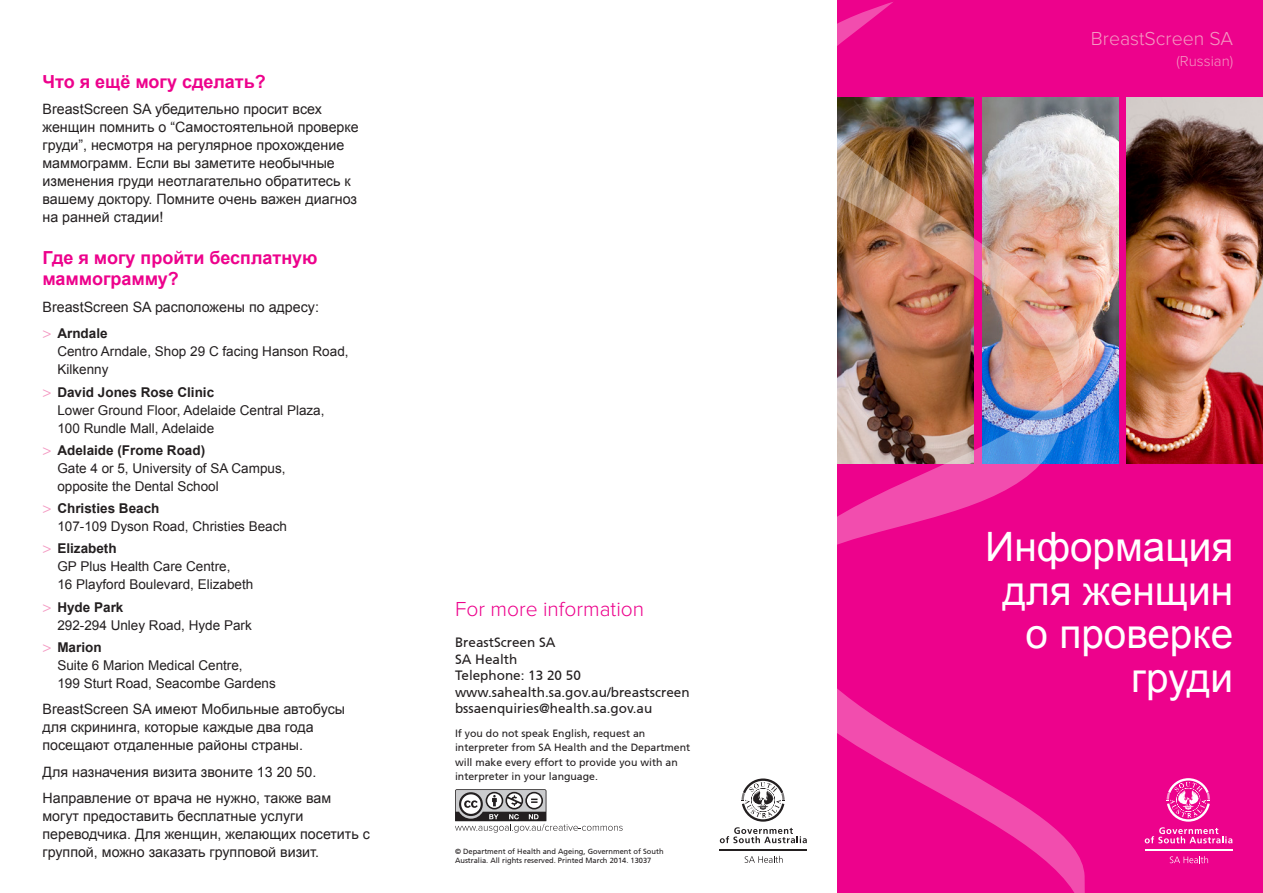
<style>
.page{position:relative;width:1263px;height:893px;background:#fff}
.page>*{position:absolute;margin:0;border:0;box-sizing:border-box;transform-origin:0 0}
.Functional_Title{font:40.5px/43.5px "Arial";color:#fff;text-align:right}
.t1{font:300 21px "Proxima Nova";color:#ed028c}
.Front_Page_Subhead{font:300 19.5px "Proxima Nova";color:#f499c2}
.Subhead_1_before_bod{font:700 18px/21px "Arial";color:#ed028c}
.Front_Page_Subhead-2{font:300 15px "Proxima Nova";color:#f499c2}
.Body_Copy{font:14.25px/18px "Arial";color:#231f20}
.t2{font:13.5px/18px "Arial";color:#231f20}
.Contact_Details{font:13.5px/16.5px "Frutiger CE";color:#231f20}
.TTY_Mandatory_Statem{font:10.5px/14.2px "Frutiger CE";color:#231f20}
.t3{font:7.5px/9px "Frutiger CE";color:#231f20}
.s1{font-family:"Frutiger CE";font-weight:300;font-size:15px;color:#f499c2}
.s2{font-weight:700}
</style>
<div class="page">
<svg style="left:745px;top:856px;width:38px;height:7px"></svg>
<hr style="left:720px;top:849px;width:87px;height:2px;background:#231f20">
<svg style="left:720px;top:778px;width:87px;height:65px"></svg>
<div style="left:838px;top:0;width:425px;height:893px;background:#ed028c"></div>
<svg style="left:455px;top:789px;width:168px;height:44px"></svg>
<svg style="left:1170px;top:856px;width:38px;height:7px"></svg>
<hr style="left:1145px;top:849px;width:87px;height:2px;background:#fff">
<svg style="left:1145px;top:778px;width:87px;height:65px"></svg>
<img style="left:1086px;top:98px;width:32px;height:365px">
<img style="left:1127px;top:98px;width:136px;height:365px">
<img style="left:838px;top:2px;width:248px;height:891px">
<p class="Subhead_1_before_bod" style="left:43px;top:71px;width:225px">Что я ещё могу сделать?</p>
<p class="Body_Copy" style="left:43px;top:100px;width:318px">BreаstScreen SA убедительно просит всех женщин помнить о “Самостоятельной проверке груди”, несмотря на регулярное прохождение маммограмм. Если вы заметите необычные изменения груди неотлагательно обратитесь к вашему доктору. Помните очень важен диагноз на ранней стадии!</p>
<p class="Subhead_1_before_bod" style="left:43px;top:248px;width:277px">Где я могу пройти бесплатную маммограмму?</p>
<p class="Body_Copy" style="left:43px;top:298px;width:278px">BreаstScreen SA расположены по адресу:</p>
<p class="t2" style="left:57px;top:325px;width:293px;text-indent:-15px"><span class="s1">&gt;</span> <span class="s2">Arndale<br></span>Centro Arndale, Shop 29 C facing Hanson Road,<br>Kilkenny</p>
<p class="t2" style="left:57px;top:383px;width:269px;text-indent:-15px"><span class="s1">&gt;</span> <span class="s2">David Jones Rose Clinic<br></span>Lower Ground Floor, Adelaide Central Plaza,<br>100 Rundle Mall, Adelaide</p>
<p class="t2" style="left:57px;top:441px;width:230px;text-indent:-15px"><span class="s1">&gt;</span> <span class="s2">Adelaide (Frome Road)<br></span>Gate 4 or 5, University of SA Campus, opposite the Dental School</p>
<p class="t2" style="left:57px;top:499px;width:231px;text-indent:-15px"><span class="s1">&gt;</span> <span class="s2">Christies Beach<br></span>107-109 Dyson Road, Christies Beach</p>
<p class="t2" style="left:57px;top:540px;width:197px;text-indent:-15px"><span class="s1">&gt;</span> <span class="s2">Elizabeth<br></span>GP Plus Health Care Centre,<br>16 Playford Boulevard, Elizabeth</p>
<p class="t2" style="left:57px;top:598px;width:196px;text-indent:-15px"><span class="s1">&gt;</span> <span class="s2">Hyde Park<br></span>292-294 Unley Road, Hyde Park</p>
<p class="t2" style="left:57px;top:638px;width:220px;text-indent:-15px"><span class="s1">&gt;</span> <span class="s2">Marion<br></span>Suite 6 Marion Medical Centre,<br>199 Sturt Road, Seacombe Gardens</p>
<p class="Body_Copy" style="left:43px;top:700px;width:304px">BreаstScreen SA имеют Мобильные автобусы для скрининга, которые каждые два года посещают отдаленные районы страны.</p>
<p class="Body_Copy" style="left:43px;top:763px;width:275px">Для назначения визита звоните 13 20 50.</p>
<p class="Body_Copy" style="left:43px;top:789px;width:329px">Направление от врача не нужно, также вам могут предоставить бесплатные услуги переводчика. Для женщин, желающих посетить c группой, можно заказать групповой визит.</p>
<p class="t1" style="left:455px;top:599px;width:191px">For more information</p>
<p class="Contact_Details" style="left:455px;top:634px;width:236px">BreastScreen SA<br>SA Health<br>Telephone: 13 20 50 www.sahealth.sa.gov.au/breastscreen bssaenquiries@health.sa.gov.au</p>
<p class="TTY_Mandatory_Statem" style="left:455px;top:726px;width:237px">If you do not speak English, request an interpreter from SA Health and the Department will make every effort to provide you with an interpreter in your language.</p>
<p class="t3" style="left:455px;top:846px;width:210px">© Department of Health and Ageing, Government of South<br>Australia. All rights reserved. Printed March 2014. 13037</p>
<p class="Front_Page_Subhead" style="left:1091px;top:30px;width:144px">BreastScreen SA</p>
<p class="Front_Page_Subhead-2" style="left:1176px;top:54px;width:58px">(Russian)</p>
<p class="Functional_Title" style="left:985px;top:525px;width:250px">Информация для женщин о проверке груди</p>
</div>
